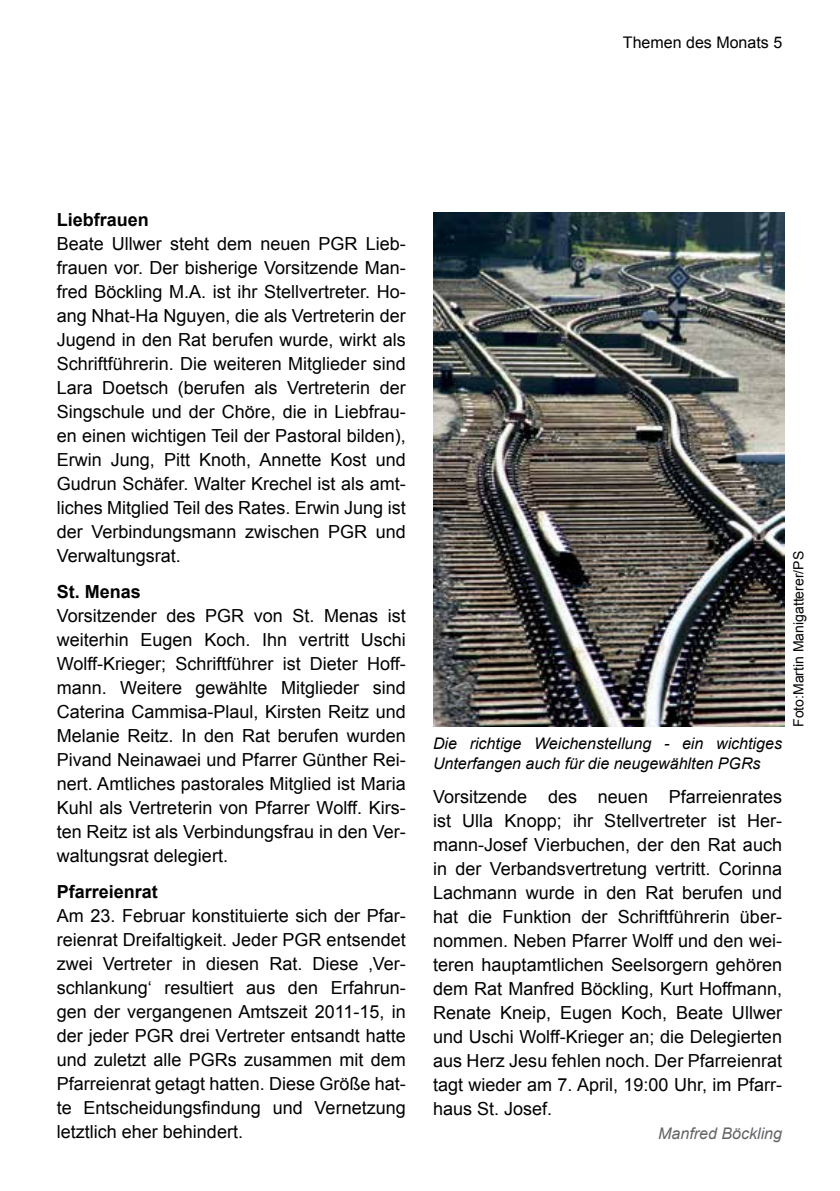
<style>
.page{position:relative;width:840px;height:1191px;background:#fff}
.page>*{position:absolute;margin:0;border:0;box-sizing:border-box;transform-origin:0 0}
.t1{font:18px/24px "Arial";color:#000;text-align:justify}
.t2{font:700 18px "Arial";color:#000}
.t3{font:italic 16px/20px "Arial";color:#000}
.t4{font:16px "Arial";color:#000}
.t5{font:italic 16px "Arial";color:#636466}
.t6{font:14px "Arial";color:#000}
</style>
<div class="page">
<img style="left:433px;top:213px;width:351px;height:514px">
<p class="t4" style="left:622px;top:32px;width:161px">Themen des Monats 5</p>
<p class="t2" style="left:57px;top:207px;width:94px">Liebfrauen</p>
<p class="t1" style="left:57px;top:232px;width:350px">Beate Ullwer steht dem neuen PGR Lieb&shy;frauen vor. Der bisherige Vorsitzende Man&shy;fred Böckling M.A. ist ihr Stellvertreter. Ho&shy;ang Nhat-Ha Nguyen, die als Vertreterin der Jugend in den Rat berufen wurde, wirkt als Schriftführerin. Die weiteren Mitglieder sind Lara Doetsch (berufen als Vertreterin der Singschule und der Chöre, die in Liebfrau&shy;en einen wichtigen Teil der Pastoral bilden), Erwin Jung, Pitt Knoth, Annette Kost und Gudrun Schäfer. Walter Krechel ist als amt&shy;liches Mitglied Teil des Rates. Erwin Jung ist der Verbindungsmann zwischen PGR und Verwaltungsrat.</p>
<p class="t2" style="left:57px;top:579px;width:86px">St. Menas</p>
<p class="t1" style="left:57px;top:603px;width:350px">Vorsitzender des PGR von St. Menas ist weiterhin Eugen Koch. Ihn vertritt Uschi Wolff-Krieger; Schriftführer ist Dieter Hoff&shy;mann. Weitere gewählte Mitglieder sind Caterina Cammisa-Plaul, Kirsten Reitz und Melanie Reitz. In den Rat berufen wurden Pivand Neinawaei und Pfarrer Günther Rei&shy;nert. Amtliches pastorales Mitglied ist Maria Kuhl als Vertreterin von Pfarrer Wolff. Kirs&shy;ten Reitz ist als Verbindungsfrau in den Ver&shy;waltungsrat delegiert.</p>
<p class="t2" style="left:57px;top:879px;width:103px">Pfarreienrat</p>
<p class="t1" style="left:57px;top:903px;width:350px">Am 23. Februar konstituierte sich der Pfar&shy;reienrat Dreifaltigkeit. Jeder PGR entsendet zwei Vertreter in diesen Rat. Diese ‚Ver&shy;schlankung‘ resultiert aus den Erfahrun&shy;gen der vergangenen Amtszeit 2011-15, in der jeder PGR drei Vertreter entsandt hatte und zuletzt alle PGRs zusammen mit dem Pfarreienrat getagt hatten. Diese Größe hat&shy;te Entscheidungsfindung und Vernetzung letztlich eher behindert.</p>
<p class="t3" style="left:433px;top:733px;width:350px">Die richtige Weichenstellung - ein wichtiges<br>Unterfangen auch für die neugewählten PGRs</p>
<p class="t1" style="left:433px;top:784px;width:350px">Vorsitzende des neuen Pfarreienrates ist Ulla Knopp; ihr Stellvertreter ist Her&shy;mann-Josef Vierbuchen, der den Rat auch in der Verbandsvertretung vertritt. Corinna Lachmann wurde in den Rat berufen und hat die Funktion der Schriftführerin über&shy;nommen. Neben Pfarrer Wolff und den wei&shy;teren hauptamtlichen Seelsorgern gehören dem Rat Manfred Böckling, Kurt Hoffmann, Renate Kneip, Eugen Koch, Beate Ullwer und Uschi Wolff-Krieger an; die Delegierten aus Herz Jesu fehlen noch. Der Pfarreienrat tagt wieder am 7. April, 19:00 Uhr, im Pfarr&shy;haus St. Josef.</p>
<p class="t5" style="left:658px;top:1123px;width:125px">Manfred Böckling</p>
<p class="t6" style="left:788px;top:727px;width:177px;rotate:-90deg">Foto:Martin Manigatterer/PS</p>
</div>
